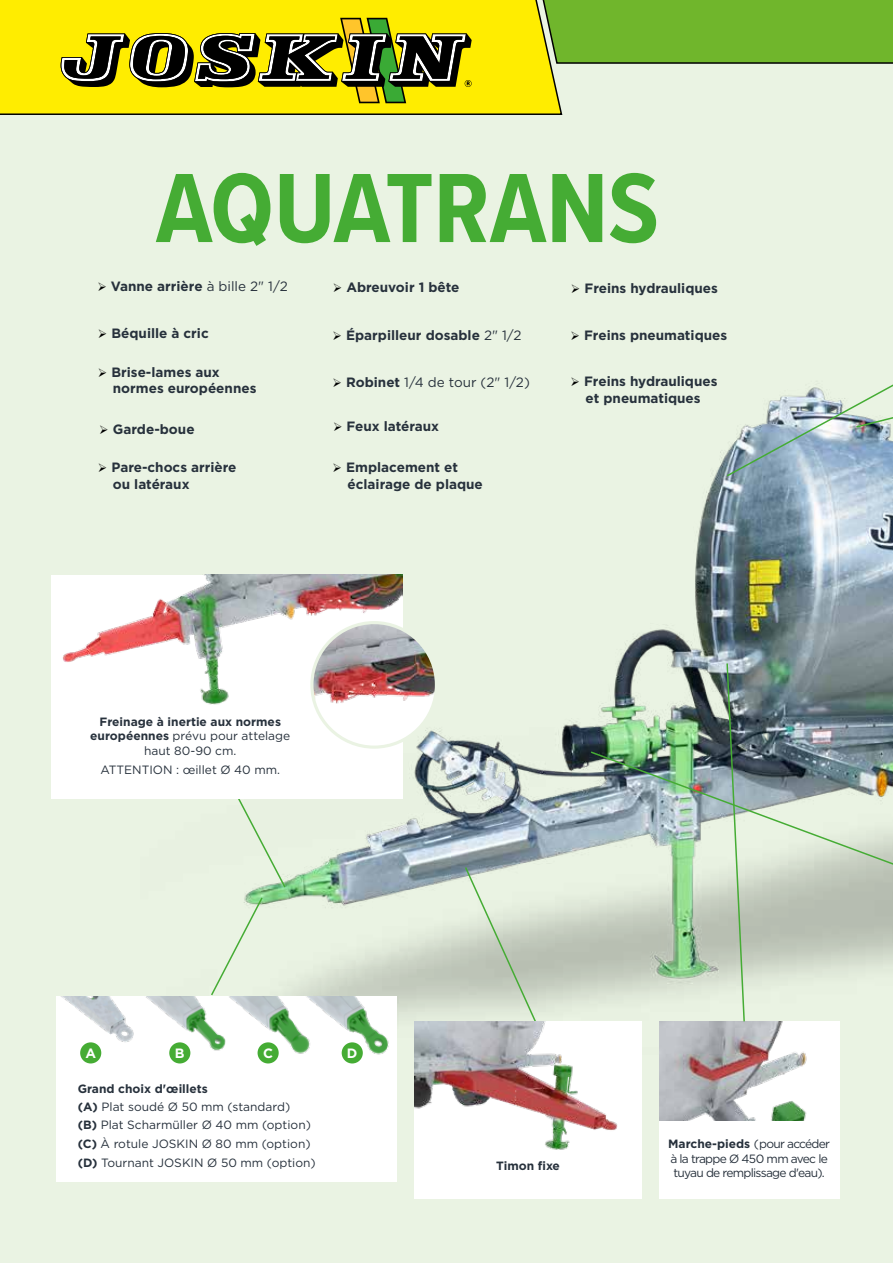
<style>
.page{position:relative;width:893px;height:1263px;background:#eaf3e3}
.page>*{position:absolute;margin:0;border:0;box-sizing:border-box;transform-origin:0 0}
.t1{font:700 102px "Proxima Nova Cond";color:#45ac34}
.t2{font:700 13.5px/16.2px "Gotham";color:#27313c}
.t3{font:13.5px "Gotham";color:#27313c}
.t4{font:700 13.5px "Gotham";color:#fff}
.t5{font:12px/18.6px "Gotham";color:#27313c}
.t6{font:700 12px/14.4px "Gotham";color:#27313c;text-align:center}
.t7{font:12px/14.4px "Gotham";letter-spacing:-.06em;color:#27313c}
.s1{color:#000}
.s2{font-weight:400}
.s3{font-weight:700}
</style>
<div class="page">
<img style="left:141px;top:452px;width:752px;height:704px">
<svg style="left:212px;top:798px;width:75px;height:91px"></svg>
<svg style="left:464px;top:865px;width:73px;height:156px"></svg>
<img style="left:589px;top:750px;width:304px;height:228px">
<img style="left:725px;top:384px;width:168px;height:94px">
<svg style="left:210px;top:896px;width:54px;height:100px"></svg>
<div style="left:57px;top:996px;width:340px;height:186px;background:#fff"></div>
<img style="left:61px;top:996px;width:328px;height:66px">
<div style="left:80px;top:1042px;width:21px;height:21px;background:#45ac34;border-radius:50%"></div>
<div style="left:169px;top:1042px;width:21px;height:21px;background:#45ac34;border-radius:50%"></div>
<div style="left:258px;top:1042px;width:21px;height:21px;background:#45ac34;border-radius:50%"></div>
<div style="left:342px;top:1042px;width:21px;height:21px;background:#45ac34;border-radius:50%"></div>
<div style="left:414px;top:1021px;width:228px;height:178px;background:#fff"></div>
<div style="left:659px;top:1021px;width:180px;height:178px;background:#fff"></div>
<div style="left:51px;top:575px;width:352px;height:223px;background:#fff"></div>
<img style="left:414px;top:1021px;width:204px;height:129px">
<img style="left:62px;top:575px;width:340px;height:140px">
<img style="left:312px;top:623px;width:124px;height:124px;border-radius:62px">
<div style="left:310px;top:621px;width:128px;height:128px;border:3px solid #eaf3e3;border-radius:50%"></div>
<img style="left:659px;top:1021px;width:148px;height:99px">
<img style="left:726px;top:662px;width:20px;height:361px">
<div style="left:563px;top:0;width:330px;height:64px;background:#70b62c"></div>
<svg style="left:0;top:0;width:563px;height:115px;background:#f0e206"></svg>
<svg style="left:61px;top:18px;width:411px;height:85px;background:#97901d"></svg>
<h1 class="t1" style="left:156px;top:133px;width:504px">AQUATRANS</h1>
<p class="t2" style="left:97px;top:278px;width:192px"><span class="s1">➢</span> Vanne arrière <span class="s2">à bille 2" 1/2</span></p>
<p class="t2" style="left:98px;top:325px;width:112px"><span class="s1">➢</span> Béquille à cric</p>
<p class="t2" style="left:113px;top:364px;width:145px;text-indent:-15px"><span class="s1">➢</span> Brise-lames aux normes européennes</p>
<p class="t2" style="left:333px;top:279px;width:128px"><span class="s1">➢</span> Abreuvoir 1 bête</p>
<p class="t2" style="left:333px;top:327px;width:191px"><span class="s1">➢</span> Éparpilleur dosable <span class="s2">2" 1/2</span></p>
<p class="t3" style="left:333px;top:373px;width:199px"><span class="s1">➢</span> <span class="s3">Robinet</span> 1/4 de tour (2" 1/2)</p>
<p class="t2" style="left:99px;top:421px;width:97px"><span class="s1">➢</span> Garde-boue</p>
<p class="t2" style="left:333px;top:418px;width:108px"><span class="s1">➢</span> Feux latéraux</p>
<p class="t2" style="left:113px;top:459px;width:125px;text-indent:-15px"><span class="s1">➢</span> Pare-chocs arrière ou latéraux</p>
<p class="t2" style="left:348px;top:459px;width:137px;text-indent:-15px"><span class="s1">➢</span> Emplacement et éclairage de plaque</p>
<p class="t2" style="left:571px;top:280px;width:148px"><span class="s1">➢</span> Freins hydrauliques</p>
<p class="t2" style="left:571px;top:327px;width:158px"><span class="s1">➢</span> Freins pneumatiques</p>
<p class="t2" style="left:571px;top:373px;width:148px;text-align:center"><span class="s1">➢</span> Freins hydrauliques et pneumatiques</p>
<p class="t6" style="left:90px;top:714px;width:202px">Freinage à inertie aux normes européennes <span class="s2">prévu pour attelage haut 80-90 cm.</span></p>
<p class="t5" style="left:100px;top:760px;width:181px">ATTENTION : œillet Ø 40 mm.</p>
<p class="t4" style="left:85px;top:1044px;width:12px">A</p>
<p class="t4" style="left:175px;top:1044px;width:11px">B</p>
<p class="t4" style="left:263px;top:1044px;width:11px">C</p>
<p class="t4" style="left:347px;top:1044px;width:12px">D</p>
<p class="t6" style="left:78px;top:1081px;width:132px">Grand choix d'œillets</p>
<p class="t5" style="left:78px;top:1097px;width:239px"><span class="s3">(A)</span> Plat soudé Ø 50 mm (standard)<br><span class="s3">(B)</span> Plat Scharmüller Ø 40 mm (option) <span class="s3">(C)</span> À rotule JOSKIN Ø 80 mm (option) <span class="s3">(D)</span> Tournant JOSKIN Ø 50 mm (option)</p>
<p class="t6" style="left:496px;top:1158px;width:65px">Timon fixe</p>
<p class="t7" style="left:668px;top:1137px;width:163px"><span class="s3">Marche-pieds</span> (pour accéder à la trappe Ø 450 mm avec le tuyau de remplissage d'eau).</p>
</div>
